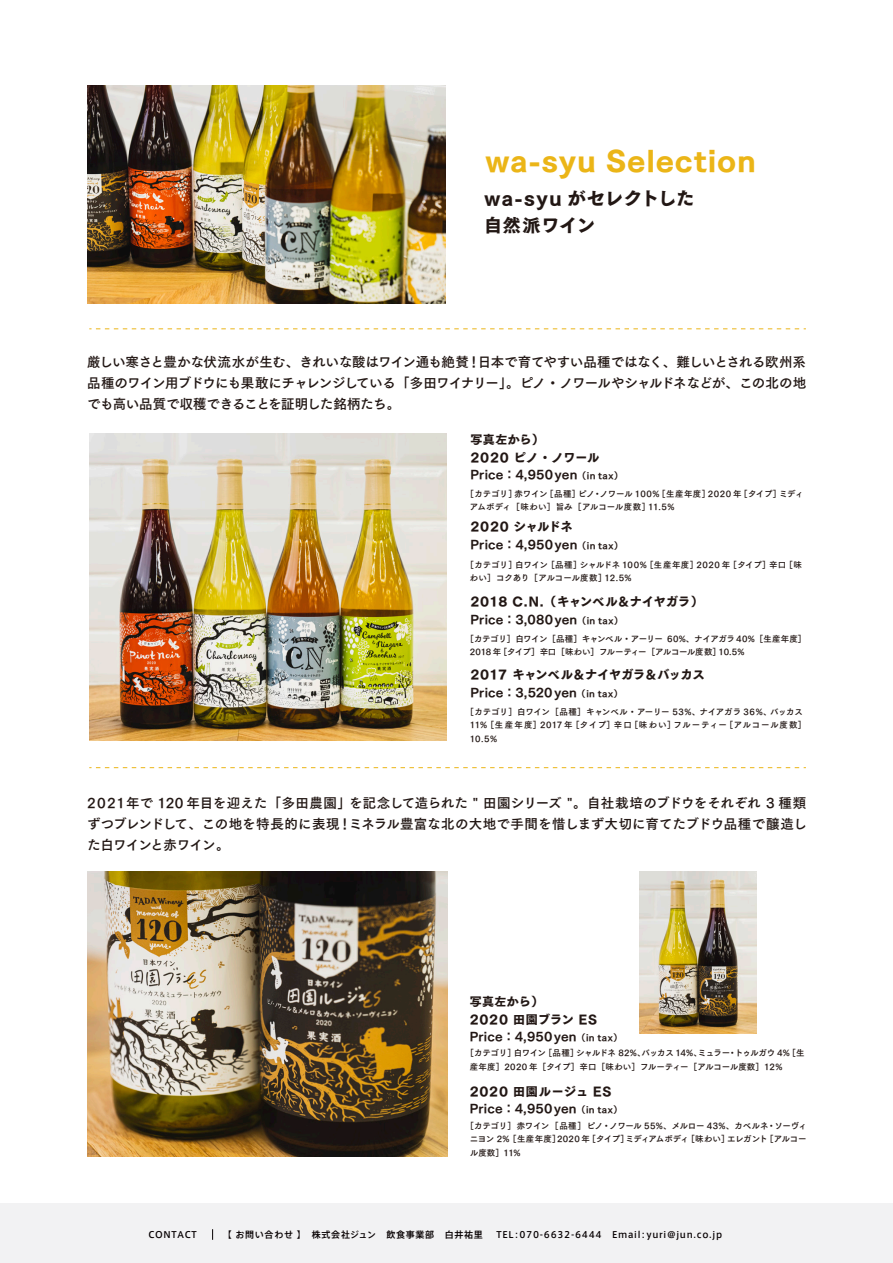
<style>
.page{position:relative;width:893px;height:1263px;background:#fff}
.page>*{position:absolute;margin:0;border:0;box-sizing:border-box;transform-origin:0 0}
.t1{font:27px "Tsuku Go CID H";letter-spacing:.04em;color:#ebb517}
.t2{font:18px/27px "Tsuku Go CID H";letter-spacing:.045em;color:#221714}
.t3{font:13.5px/21px "Tsuku Go CID B";letter-spacing:-.02em;color:#221714;text-align:justify}
.t4{font:12px "Tsuku Go CID E";letter-spacing:.015em;color:#221714}
.t5{font:12px "Tsuku Go CID H";letter-spacing:.03em;color:#221714}
.t6{font:12px "Tsuku Go CID H";letter-spacing:.06em;color:#221714}
.t7{font:12px "Tsuku Go CID H";letter-spacing:.005em;color:#221714}
.t8{font:500 9px "Axis Std";letter-spacing:.08em;color:#060001}
.t9{font:8.55px/13.5px "Tsuku Go CID B";letter-spacing:-.02em;color:#221714}
.t10{font:8.55px/13.5px "Tsuku Go CID B";letter-spacing:-.04em;color:#221714}
.t11{font:8.55px/13.5px "Tsuku Go CID B";letter-spacing:.01em;color:#221714}
.s1{font-size:9px}
</style>
<div class="page">
<img style="left:89px;top:434px;width:357px;height:306px">
<img style="left:639px;top:872px;width:117px;height:161px">
<img style="left:87px;top:872px;width:361px;height:285px">
<svg style="left:89px;top:767px;width:717px;height:1px"></svg>
<svg style="left:89px;top:328px;width:717px;height:1px"></svg>
<img style="left:88px;top:85px;width:358px;height:219px">
<div style="left:0;top:1203px;width:893px;height:60px;background:#f2f2f3"></div>
<h1 class="t1" style="left:485px;top:140px;width:272px">wa-syu Selection</h1>
<h2 class="t2" style="left:484px;top:184px;width:212px">wa-syu がセレクトした自然派ワイン</h2>
<p class="t3" style="left:87px;top:351px;width:721px">厳しい寒さと豊かな伏流水が生む、きれいな酸はワイン通も絶賛！日本で育てやすい品種ではなく、難しいとされる欧州系品種のワイン用ブドウにも果敢にチャレンジしている「多田ワイナリー」。ピノ・ノワールやシャルドネなどが、この北の地でも高い品質で収穫できることを証明した銘柄たち。</p>
<p class="t5" style="left:470px;top:430px;width:75px">写真左から）</p>
<p class="t4" style="left:470px;top:465px;width:154px">Price：4,950yen<span class="s1">（in tax）</span></p>
<p class="t5" style="left:470px;top:448px;width:130px">2020 ピノ・ノワール</p>
<p class="t9" style="left:470px;top:486px;width:335px;text-indent:-4px">［カテゴリ］赤ワイン［品種］ピノ・ノワール 100%［生産年度］2020 年［タイプ］ミディアムボディ［味わい］旨み［アルコール度数］11.5%</p>
<p class="t7" style="left:470px;top:518px;width:104px">2020 シャルドネ</p>
<p class="t4" style="left:470px;top:536px;width:154px">Price：4,950yen<span class="s1">（in tax）</span></p>
<p class="t9" style="left:470px;top:558px;width:334px;text-indent:-4px">［カテゴリ］白ワイン［品種］シャルドネ 100%［生産年度］2020 年［タイプ］辛口［味わい］コクあり［アルコール度数］12.5%</p>
<p class="t5" style="left:470px;top:592px;width:234px">2018 C.N.（キャンベル＆ナイヤガラ）</p>
<p class="t4" style="left:470px;top:611px;width:154px">Price：3,080yen<span class="s1">（in tax）</span></p>
<p class="t10" style="left:470px;top:632px;width:338px;text-indent:-4px">［カテゴリ］白ワイン［品種］キャンベル・アーリー 60%、ナイアガラ40%［生産年度］<br>2018 年［タイプ］辛口［味わい］フルーティー［アルコール度数］10.5%</p>
<p class="t5" style="left:470px;top:666px;width:236px">2017 キャンベル＆ナイヤガラ＆バッカス</p>
<p class="t4" style="left:470px;top:684px;width:153px">Price：3,520yen<span class="s1">（in tax）</span></p>
<p class="t11" style="left:470px;top:705px;width:338px;text-indent:-4px">［カテゴリ］白ワイン［品種］キャンベル・アーリー 53%、ナイアガラ 36%、バッカス<br>11%［生産年度］2017 年［タイプ］辛口［味わい］フルーティー［アルコール度数］<br>10.5%</p>
<p class="t3" style="left:87px;top:793px;width:721px">2021年で 120 年目を迎えた「多田農園」を記念して造られた " 田園シリーズ "。自社栽培のブドウをそれぞれ 3 種類ずつブレンドして、この地を特長的に表現！ミネラル豊富な北の大地で手間を惜しまず大切に育てたブドウ品種で醸造した白ワインと赤ワイン。</p>
<p class="t5" style="left:470px;top:992px;width:75px">写真左から）</p>
<p class="t4" style="left:470px;top:1027px;width:154px">Price：4,950yen<span class="s1">（in tax）</span></p>
<p class="t6" style="left:470px;top:1010px;width:129px">2020 田園ブラン ES</p>
<p class="t10" style="left:470px;top:1046px;width:337px;text-indent:-4px">［カテゴリ］白ワイン［品種］シャルドネ 82%、バッカス 14%、ミュラー・トゥルガウ 4%［生産年度］2020 年［タイプ］辛口［味わい］フルーティー［アルコール度数］12%</p>
<p class="t6" style="left:470px;top:1083px;width:143px">2020 田園ルージュ ES</p>
<p class="t4" style="left:470px;top:1100px;width:154px">Price：4,950yen<span class="s1">（in tax）</span></p>
<p class="t9" style="left:470px;top:1118px;width:339px;text-align:justify;text-indent:-4px">［カテゴリ］赤ワイン［品種］ピノ・ノワール 55%、メルロー 43%、カベルネ・ソーヴィニヨン 2%［生産年度］2020 年［タイプ］ミディアムボディ［味わい］エレガント［アルコール度数］11%</p>
<p class="t8" style="left:148px;top:1228px;width:50px">CONTACT</p>
<p class="t8" style="left:223px;top:1227px;width:501px">【 お問い合わせ 】　株式会社ジュン　飲食事業部　白井祐里　 TEL：070-6632-6444　Email：yuri@jun.co.jp</p>
</div>
